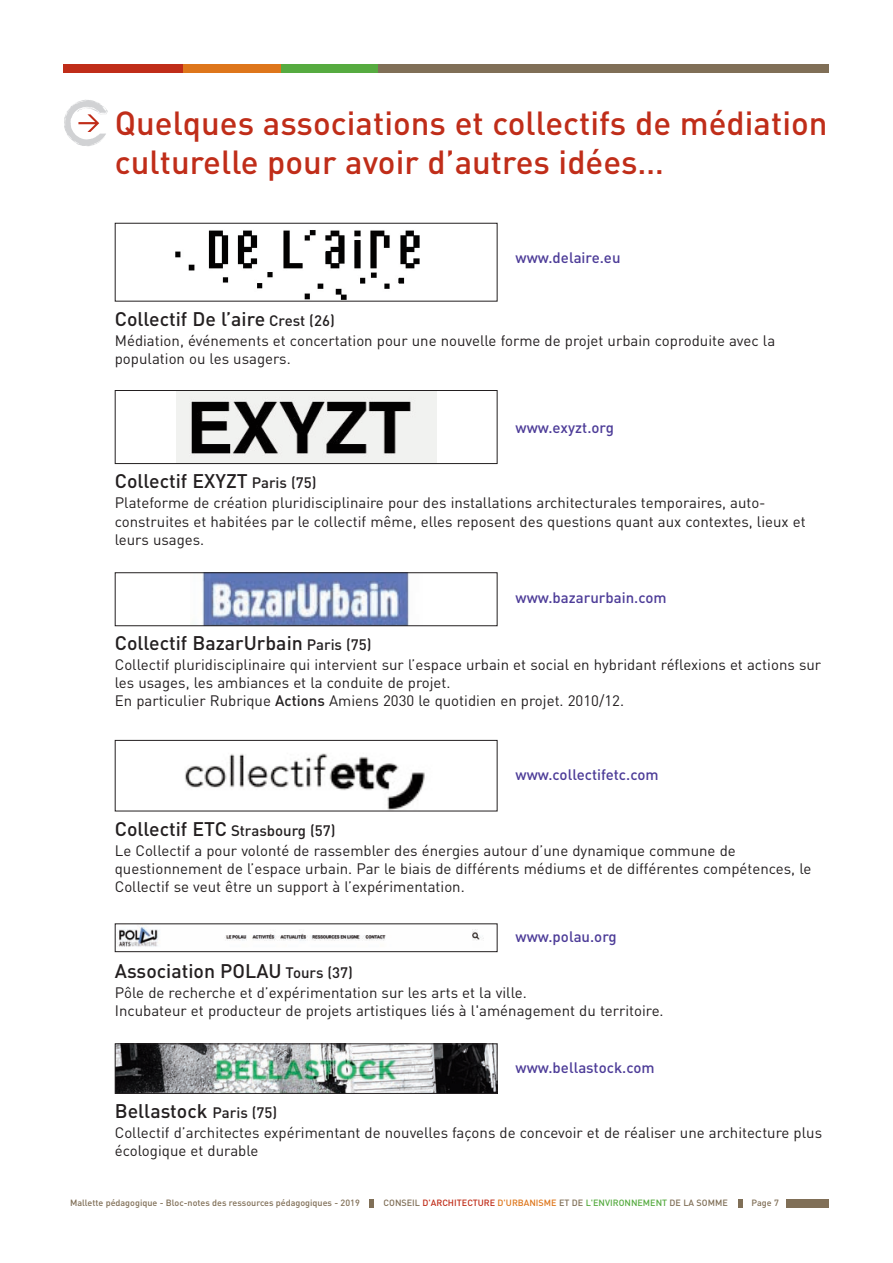
<style>
.page{position:relative;width:893px;height:1263px;background:#fff}
.page>*{position:absolute;margin:0;border:0;box-sizing:border-box;transform-origin:0 0}
.t1{font:500 33px/39.6px "DIN";color:#c02d19}
.t2{font:500 19.5px "DIN";color:#231f20}
.t3{font:15px/18px "DIN";color:#231f20}
.t4{font:500 15px "DIN";color:#4d3c98}
.t5{font:500 9px "DIN";color:#806f57}
.s1{font-size:15px}
.s2{font-weight:500}
.s3{font-weight:500;font-size:19.5px}
.s4{color:#c02d19}
.s5{color:#de761b}
.s6{color:#56ab40}
</style>
<div class="page">
<div style="left:64px;top:64px;width:119px;height:8px;background:#c02d19"></div>
<div style="left:183px;top:64px;width:98px;height:8px;background:#de761b"></div>
<div style="left:281px;top:64px;width:97px;height:8px;background:#56ab40"></div>
<div style="left:378px;top:64px;width:451px;height:8px;background:#806f57"></div>
<div style="left:787px;top:1199px;width:42px;height:9px;background:#806f57"></div>
<svg style="left:369px;top:1199px;width:4px;height:9px"></svg>
<svg style="left:738px;top:1199px;width:4px;height:9px"></svg>
<svg style="left:64px;top:100px;width:44px;height:46px"></svg>
<img style="left:175px;top:230px;width:245px;height:69px">
<div style="left:115px;top:223px;width:382px;height:78px;border:1px solid #231f20"></div>
<img style="left:176px;top:392px;width:260px;height:70px">
<div style="left:115px;top:390px;width:382px;height:74px;border:1px solid #231f20"></div>
<img style="left:185px;top:753px;width:240px;height:56px">
<div style="left:115px;top:740px;width:382px;height:71px;border:1px solid #231f20"></div>
<img style="left:202px;top:574px;width:207px;height:50px">
<div style="left:115px;top:572px;width:382px;height:54px;border:1px solid #231f20"></div>
<img style="left:117px;top:925px;width:367px;height:22px">
<div style="left:115px;top:923px;width:382px;height:29px;border:1px solid #231f20"></div>
<img style="left:117px;top:1045px;width:378px;height:47px">
<div style="left:115px;top:1043px;width:382px;height:51px;border:1px solid #231f20"></div>
<h1 class="t1" style="left:115px;top:102px;width:714px">Quelques associations et collectifs de médiation culturelle pour avoir d’autres idées…</h1>
<p class="t4" style="left:516px;top:248px;width:106px">www.delaire.eu</p>
<h2 class="t2" style="left:115px;top:308px;width:221px">Collectif De l’aire <span class="s1">Crest (26)</span></h2>
<p class="t3" style="left:115px;top:332px;width:662px">Médiation, événements et concertation pour une nouvelle forme de projet urbain coproduite avec la population ou les usagers.</p>
<p class="t4" style="left:516px;top:419px;width:100px">www.exyzt.org</p>
<h2 class="t2" style="left:115px;top:470px;width:203px">Collectif EXYZT <span class="s1">Paris (75)</span></h2>
<p class="t3" style="left:115px;top:494px;width:692px">Plateforme de création pluridisciplinaire pour des installations architecturales temporaires, auto&shy;construites et habitées par le collectif même, elles reposent des questions quant aux contextes, lieux et leurs usages.</p>
<p class="t4" style="left:516px;top:588px;width:153px">www.bazarurbain.com</p>
<h2 class="t2" style="left:115px;top:631px;width:258px">Collectif BazarUrbain <span class="s1">Paris (75)</span></h2>
<p class="t3" style="left:115px;top:655px;width:708px">Collectif pluridisciplinaire qui intervient sur l’espace urbain et social en hybridant réflexions et actions sur les usages, les ambiances et la conduite de projet.<br>En particulier Rubrique <span class="s2">Actions</span> Amiens 2030 le quotidien en projet. 2010/12.</p>
<p class="t4" style="left:516px;top:766px;width:144px">www.collectifetc.com</p>
<p class="t3" style="left:115px;top:820px;width:622px;line-height:20px"><span class="s3">Collectif ETC</span> <span class="s2">Strasbourg (57)<br></span>Le Collectif a pour volonté de rassembler des énergies autour d’une dynamique commune de</p>
<p class="t3" style="left:115px;top:859px;width:698px">questionnement de l’espace urbain. Par le biais de différents médiums et de différentes compétences, le<br>Collectif se veut être un support à l’expérimentation.</p>
<p class="t4" style="left:516px;top:928px;width:103px">www.polau.org</p>
<h2 class="t2" style="left:115px;top:960px;width:240px">Association POLAU <span class="s1">Tours (37)</span></h2>
<p class="t3" style="left:115px;top:983px;width:550px">Pôle de recherche et d’expérimentation sur les arts et la ville.<br>Incubateur et producteur de projets artistiques liés à l'aménagement du territoire.</p>
<p class="t4" style="left:516px;top:1059px;width:141px">www.bellastock.com</p>
<h2 class="t2" style="left:115px;top:1099px;width:164px">Bellastock <span class="s1">Paris (75)</span></h2>
<p class="t3" style="left:115px;top:1123px;width:709px">Collectif d’architectes expérimentant de nouvelles façons de concevoir et de réaliser une architecture plus écologique et durable</p>
<p class="t5" style="left:70px;top:1198px;width:291px">Mallette pédagogique - Bloc-notes des ressources pédagogiques - 2019</p>
<p class="t5" style="left:384px;top:1198px;width:346px">CONSEIL <span class="s4">D'ARCHITECTURE</span> <span class="s5">D'URBANISME</span> ET DE <span class="s6">L'ENVIRONNEMENT</span> DE LA SOMME</p>
<p class="t5" style="left:751px;top:1198px;width:29px">Page 7</p>
</div>
